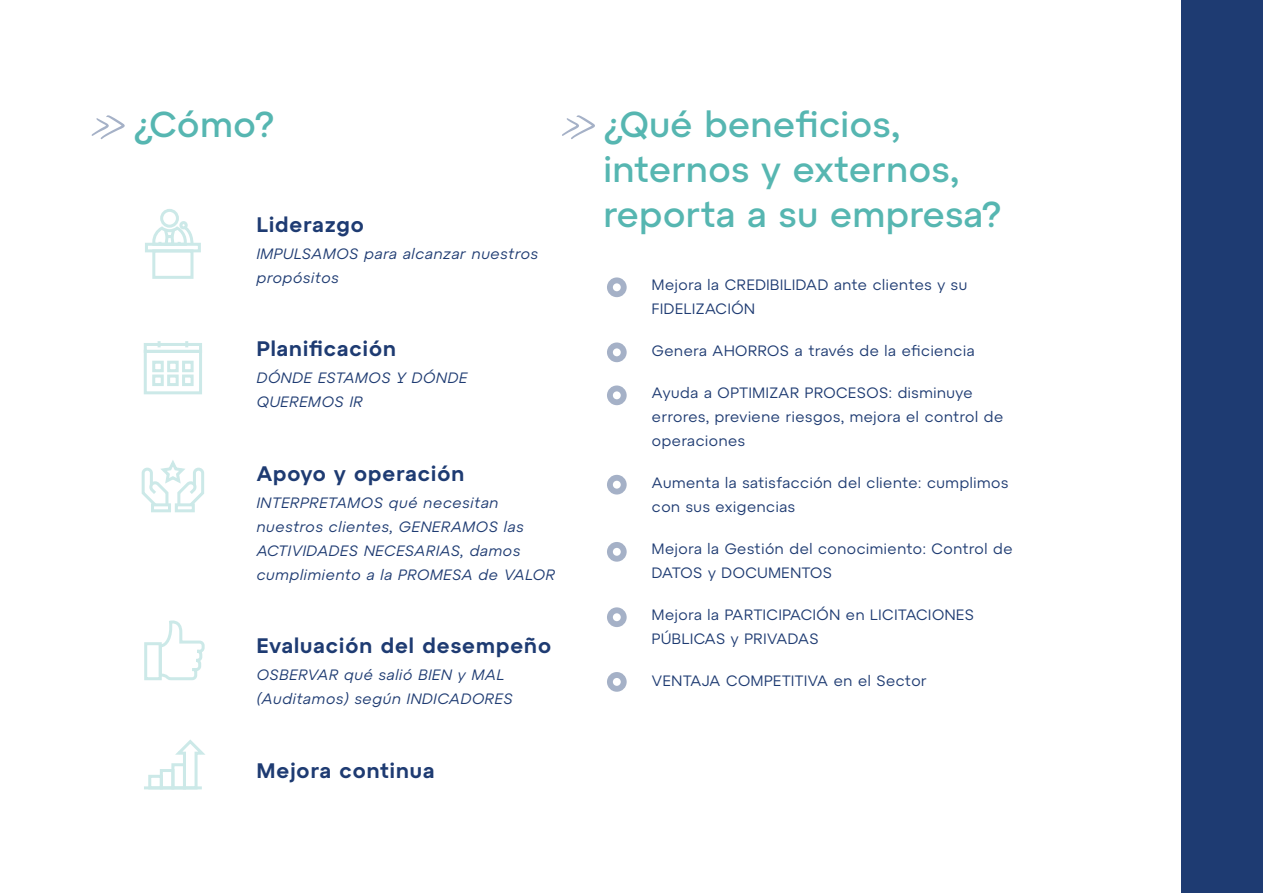
<style>
.page{position:relative;width:1263px;height:893px;background:#fff}
.page>*{position:absolute;margin:0;border:0;box-sizing:border-box;transform-origin:0 0}
.t1{font:500 36px/45px "Atyp Text";letter-spacing:.02em;color:#56b6b1}
.t2{font:600 21px "Atyp Text";letter-spacing:.05em;color:#1e3b72}
.t3{font:15px/24px "Atyp Text";letter-spacing:.04em;color:#1e3b72}
.t4{font:italic 15px/24px "Atyp Text";letter-spacing:.05em;color:#1e3b72}
</style>
<div class="page">
<svg style="left:607px;top:277px;width:20px;height:20px"></svg>
<svg style="left:607px;top:342px;width:20px;height:20px"></svg>
<svg style="left:607px;top:385px;width:20px;height:20px"></svg>
<svg style="left:607px;top:475px;width:20px;height:19px"></svg>
<svg style="left:607px;top:542px;width:20px;height:20px"></svg>
<svg style="left:607px;top:607px;width:20px;height:20px"></svg>
<svg style="left:607px;top:672px;width:20px;height:20px"></svg>
<div style="left:1181px;top:0;width:82px;height:893px;background:#1e3b72"></div>
<svg style="left:92px;top:115px;width:33px;height:24px"></svg>
<svg style="left:562px;top:115px;width:33px;height:24px"></svg>
<div style="left:160px;top:209px;width:19px;height:19px;border:3px solid #cce9e8;border-radius:50%"></div>
<div style="left:145px;top:243px;width:56px;height:9px;border:3px solid #cce9e8"></div>
<div style="left:152px;top:249px;width:41px;height:30px;border:3px solid #cce9e8"></div>
<svg style="left:151px;top:225px;width:44px;height:22px"></svg>
<div style="left:179px;top:221px;width:9px;height:8px;border:3px solid #cce9e8;border-radius:50%"></div>
<div style="left:144px;top:343px;width:58px;height:10px;border:3px solid #cce9e8"></div>
<div style="left:144px;top:350px;width:58px;height:44px;border:3px solid #cce9e8"></div>
<svg style="left:158px;top:341px;width:3px;height:6px"></svg>
<svg style="left:185px;top:341px;width:3px;height:6px"></svg>
<div style="left:152px;top:361px;width:12px;height:11px;border:3px solid #cce9e8"></div>
<div style="left:167px;top:361px;width:12px;height:11px;border:3px solid #cce9e8"></div>
<div style="left:182px;top:361px;width:12px;height:11px;border:3px solid #cce9e8"></div>
<div style="left:152px;top:375px;width:12px;height:11px;border:3px solid #cce9e8"></div>
<div style="left:167px;top:375px;width:12px;height:11px;border:3px solid #cce9e8"></div>
<div style="left:182px;top:375px;width:12px;height:11px;border:3px solid #cce9e8"></div>
<div style="left:175px;top:503px;width:20px;height:9px;border:3px solid #cce9e8"></div>
<svg style="left:141px;top:460px;width:63px;height:49px"></svg>
<div style="left:151px;top:503px;width:20px;height:9px;border:3px solid #cce9e8"></div>
<svg style="left:157px;top:620px;width:48px;height:61px"></svg>
<div style="left:144px;top:642px;width:18px;height:38px;border:3px solid #cce9e8"></div>
<div style="left:148px;top:775px;width:15px;height:14px;border:3px solid #cce9e8"></div>
<div style="left:160px;top:769px;width:14px;height:20px;border:3px solid #cce9e8"></div>
<svg style="left:171px;top:739px;width:34px;height:51px"></svg>
<hr style="left:144px;top:786px;width:58px;height:3px;background:#cce9e8">
<h1 class="t1" style="left:134px;top:100px;width:142px">¿Cómo?</h1>
<h2 class="t2" style="left:257px;top:208px;width:109px">Liderazgo</h2>
<p class="t4" style="left:257px;top:241px;width:283px">IMPULSAMOS para alcanzar nuestros propósitos</p>
<h2 class="t2" style="left:257px;top:333px;width:141px">Planificación</h2>
<p class="t4" style="left:257px;top:365px;width:212px">DÓNDE ESTAMOS Y DÓNDE<br>QUEREMOS IR</p>
<h2 class="t2" style="left:257px;top:457px;width:209px">Apoyo y operación</h2>
<p class="t4" style="left:257px;top:490px;width:300px">INTERPRETAMOS qué necesitan nuestros clientes, GENERAMOS las<br>ACTIVIDADES NECESARIAS, damos cumplimiento a la PROMESA de VALOR</p>
<h2 class="t2" style="left:257px;top:630px;width:296px">Evaluación del desempeño</h2>
<p class="t4" style="left:257px;top:662px;width:257px">OSBERVAR qué salió BIEN y MAL (Auditamos) según INDICADORES</p>
<h2 class="t2" style="left:257px;top:754px;width:179px">Mejora continua</h2>
<h1 class="t1" style="left:604px;top:100px;width:399px">¿Qué beneficios, internos y externos, reporta a su empresa?</h1>
<p class="t3" style="left:652px;top:272px;width:317px">Mejora la CREDIBILIDAD ante clientes y su<br>FIDELIZACIÓN</p>
<p class="t3" style="left:652px;top:338px;width:324px">Genera AHORROS a través de la eficiencia</p>
<p class="t3" style="left:652px;top:380px;width:353px">Ayuda a OPTIMIZAR PROCESOS: disminuye errores, previene riesgos, mejora el control de operaciones</p>
<p class="t3" style="left:652px;top:470px;width:358px">Aumenta la satisfacción del cliente: cumplimos con sus exigencias</p>
<p class="t3" style="left:652px;top:536px;width:362px">Mejora la Gestión del conocimiento: Control de<br>DATOS y DOCUMENTOS</p>
<p class="t3" style="left:652px;top:602px;width:323px">Mejora la PARTICIPACIÓN en LICITACIONES<br>PÚBLICAS y PRIVADAS</p>
<p class="t3" style="left:652px;top:668px;width:276px">VENTAJA COMPETITIVA en el Sector</p>
</div>
